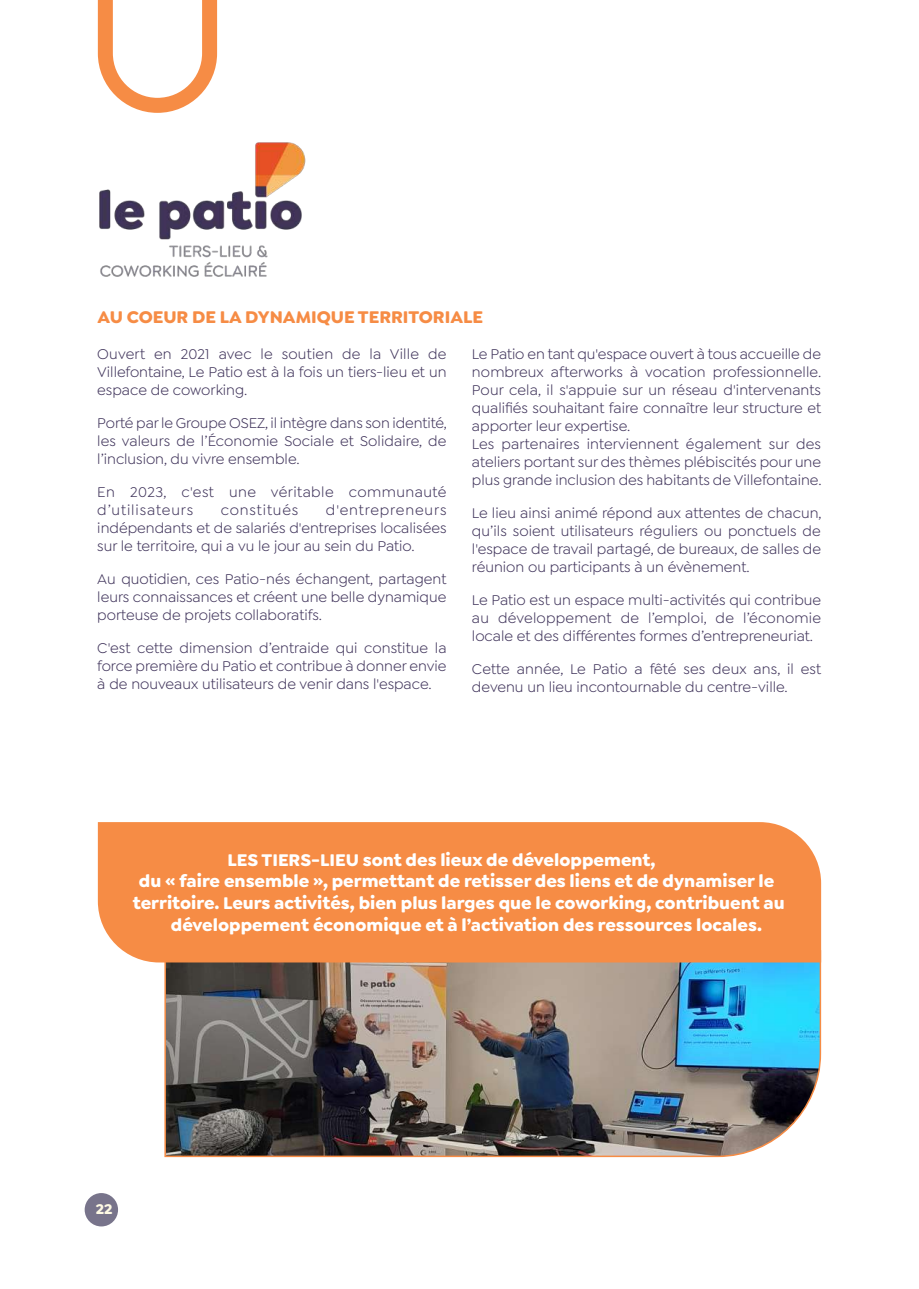
<style>
.page{position:relative;width:919px;height:1289px;background:#fff}
.page>*{position:absolute;margin:0;border:0;box-sizing:border-box;transform-origin:0 0}
.t1{font:700 18px "Goldplay";color:#fff}
.t2{font:700 18px "Goldplay";color:#f68c45}
.t3{font:15px/18px "Goldplay";color:#40345b;text-align:justify}
.t4{font:15px/18px "Goldplay";letter-spacing:.03em;color:#40345b}
.t5{font:15px "Goldplay";letter-spacing:.06em;color:#40345b}
.t6{font:700 15px "Goldplay";color:#fefae4}
</style>
<div class="page">
<div style="left:85px;top:1192px;width:33px;height:34px;background:#78748b;border-radius:50%"></div>
<img style="left:99px;top:142px;width:207px;height:135px">
<img style="left:164px;top:962px;width:657px;height:195px">
<div style="left:98px;top:822px;width:723px;height:140px;background:#f68c45"></div>
<svg style="left:98px;top:0;width:119px;height:113px"></svg>
<p class="t2" style="left:98px;top:305px;width:387px">AU COEUR DE LA DYNAMIQUE TERRITORIALE</p>
<p class="t3" style="left:97px;top:345px;width:351px">Ouvert en 2021 avec le soutien de la Ville de Villefontaine, Le Patio est à la fois un tiers-lieu et un espace de coworking.</p>
<p class="t3" style="left:97px;top:414px;width:351px">Porté par le Groupe OSEZ, il intègre dans son identité, les valeurs de l’Économie Sociale et Solidaire, de l’inclusion, du vivre ensemble.</p>
<p class="t4" style="left:97px;top:483px;width:350px">En 2023, c'est une véritable communauté d’utilisateurs</p>
<p class="t3" style="left:472px;top:345px;width:351px;text-align:left">Le Patio en tant qu'espace ouvert à tous accueille de nombreux afterworks à vocation professionnelle.<br>Pour cela, il s'appuie sur un réseau d'intervenants qualifiés souhaitant faire connaître leur structure et apporter leur expertise.<br>Les partenaires interviennent également sur des ateliers portant sur des thèmes plébiscités pour une plus grande inclusion des habitants de Villefontaine.</p>
<p class="t3" style="left:472px;top:504px;width:351px">Le lieu ainsi animé répond aux attentes de chacun, qu’ils soient utilisateurs réguliers ou ponctuels de l'espace de travail partagé, de bureaux, de salles de réunion ou participants à un évènement.</p>
<p class="t3" style="left:472px;top:591px;width:350px">Le Patio est un espace multi-activités qui contribue au développement de l’emploi, de l’économie locale et des différentes formes d’entrepreneuriat.</p>
<p class="t3" style="left:472px;top:660px;width:350px">Cette année, Le Patio a fêté ses deux ans, il est devenu un lieu incontournable du centre-ville.</p>
<p class="t5" style="left:221px;top:501px;width:79px">constitués</p>
<p class="t3" style="left:97px;top:501px;width:350px;text-indent:228px">d'entrepreneurs indépendants et de salariés d'entreprises localisées sur le territoire, qui a vu le jour au sein du Patio.</p>
<p class="t3" style="left:97px;top:570px;width:350px">Au quotidien, ces Patio-nés échangent, partagent leurs connaissances et créent une belle dynamique porteuse de projets collaboratifs.</p>
<p class="t3" style="left:97px;top:639px;width:351px">C'est cette dimension d’entraide qui constitue la force première du Patio et contribue à donner envie à de nouveaux utilisateurs de venir dans l'espace.</p>
<p class="t1" style="left:227px;top:848px;width:429px">LES TIERS-LIEU sont des lieux de développement,</p>
<p class="t1" style="left:139px;top:869px;width:637px">du « faire ensemble », permettant de retisser des liens et de dynamiser le</p>
<p class="t1" style="left:133px;top:891px;width:653px">territoire. Leurs activités, bien plus larges que le coworking, contribuent au</p>
<p class="t1" style="left:171px;top:912px;width:592px">développement économique et à l’activation des ressources locales.</p>
<p class="t6" style="left:96px;top:1199px;width:18px">22</p>
</div>
